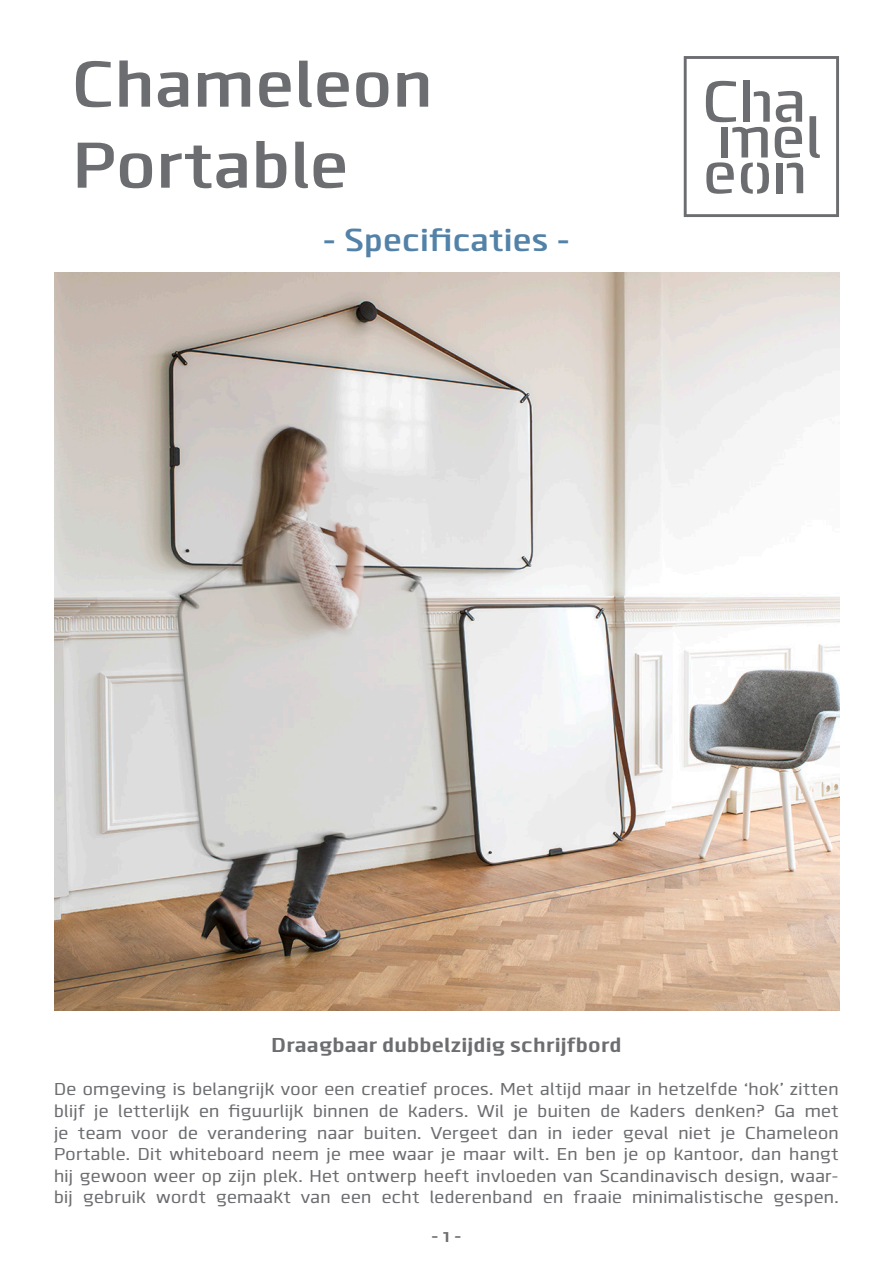
<style>
.page{position:relative;width:893px;height:1263px;background:#fff}
.page>*{position:absolute;margin:0;border:0;box-sizing:border-box;transform-origin:0 0}
.t1{font:700 67.5px "Clio XS Semi";color:#6c6d70}
.t2{font:700 33px "Clio XS Semi";color:#5382a8}
.t3{font:700 21px "Clio XS Bold";color:#6c6d70}
.t4{font:18px/21.6px "Clio XS Regular";color:#6c6d70;text-align:justify}
.t5{font:700 18px "Clio XS Semi";color:#6c6d70}
</style>
<div class="page">
<svg style="left:684px;top:56px;width:155px;height:161px"></svg>
<img style="left:54px;top:272px;width:785px;height:739px">
<p class="t1" style="left:72px;top:43px;width:363px">Chameleon</p>
<p class="t1" style="left:72px;top:124px;width:278px">Portable</p>
<p class="t2" style="left:323px;top:220px;width:249px">- Specificaties -</p>
<p class="t3" style="left:271px;top:1032px;width:352px">Draagbaar dubbelzijdig schrijfbord</p>
<p class="t4" style="left:54px;top:1078px;width:786px">De omgeving is belangrijk voor een creatief proces. Met altijd maar in hetzelfde ‘hok’ zitten</p>
<p class="t4" style="left:54px;top:1100px;width:786px">blijf je letterlijk en figuurlijk binnen de kaders. Wil je buiten de kaders denken? Ga met</p>
<p class="t4" style="left:54px;top:1122px;width:786px">je team voor de verandering naar buiten. Vergeet dan in ieder geval niet je Chameleon</p>
<p class="t4" style="left:54px;top:1143px;width:786px">Portable. Dit whiteboard neem je mee waar je maar wilt. En ben je op kantoor, dan hangt hij gewoon weer op zijn plek. Het ontwerp heeft invloeden van Scandinavisch design, waar&shy;bij gebruik wordt gemaakt van een echt lederenband en fraaie minimalistische gespen.</p>
<p class="t5" style="left:431px;top:1225px;width:32px">- 1 -</p>
</div>
